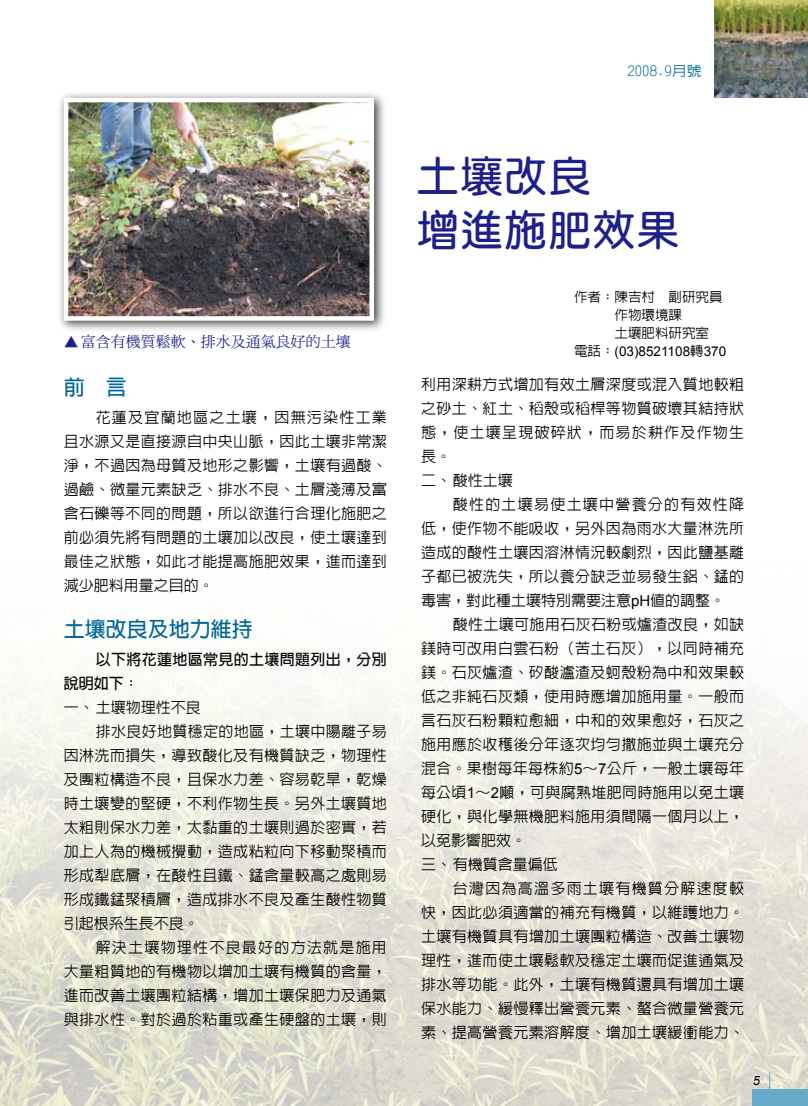
<style>
.page{position:relative;width:808px;height:1106px;background:#fff}
.page>*{position:absolute;margin:0;border:0;box-sizing:border-box;transform-origin:0 0}
.t1{font:700 42px/54px "Yen Round";letter-spacing:.05em;color:#1d2088}
.t2{font:700 21px "Lin Gothic";color:#006795}
.t3{font:500 15px/24px "Lin Gothic";letter-spacing:.025em;color:#000;text-align:justify}
.t4{font:700 15px/24px "Lin Gothic";letter-spacing:.025em;color:#000}
.t5{font:15px "DF Ming Std W5";color:#1d2088}
.t6{font:500 15px "Lin Gothic";color:#000}
.t7{font:500 15px "Lin Gothic";letter-spacing:.085em;color:#000}
.t8{font:500 13.5px/18px "Lin Gothic";color:#000}
.t9{font:13.5px "Arial";color:#000}
.t10{font:500 13.5px "Lin Gothic";color:#006795;scale:1.1 1}
.s1{font-family:"DF Yuan Std W3"}
.s2{font-family:"Lin Gothic";font-weight:500}
.s3{font-family:"Arial";font-weight:400}
</style>
<div class="page">
<img style="left:0;top:673px;width:808px;height:433px">
<div style="left:57px;top:91px;width:330px;height:244px;background:#000;opacity:.75"></div>
<img style="left:69px;top:103px;width:300px;height:213px">
<div style="left:64px;top:98px;width:310px;height:223px;border:4px solid #fff"></div>
<div style="left:753px;top:1089px;width:55px;height:17px;background:#67abca"></div>
<hr style="left:769px;top:1071px;width:1px;height:35px;background:#67abca">
<img style="left:714px;top:0;width:94px;height:98px">
<svg style="left:753px;top:1076px;width:7px;height:9px"></svg>
<p class="t10" style="left:627px;top:64px;width:69px">2008.9月號</p>
<p class="t5" style="left:64px;top:333px;width:289px"><span class="s1">▲</span>富含有機質鬆軟、排水及通氣良好的土壤</p>
<h2 class="t2" style="left:64px;top:376px;width:64px">前　言</h2>
<p class="t3" style="left:64px;top:405px;width:325px;text-indent:32px">花蓮及宜蘭地區之土壤，因無污染性工業且水源又是直接源自中央山脈，因此土壤非常潔淨，不過因為母質及地形之影響，土壤有過酸、過鹼、微量元素缺乏、排水不良、土層淺薄及富含石礫等不同的問題，所以欲進行合理化施肥之前必須先將有問題的土壤加以改良，使土壤達到最佳之狀態，如此才能提高施肥效果，進而達到減少肥料用量之目的。</p>
<h2 class="t2" style="left:64px;top:618px;width:190px">土壤改良及地力維持</h2>
<p class="t4" style="left:64px;top:647px;width:325px;text-indent:32px">以下將花蓮地區常見的土壤問題列出，分別說明如下：</p>
<p class="t6" style="left:64px;top:699px;width:138px">一、土壤物理性不良</p>
<p class="t3" style="left:96px;top:719px;width:293px">排水良好地質穩定的地區，土壤中陽離子易</p>
<p class="t3" style="left:64px;top:743px;width:325px">因淋洗而損失，導致酸化及有機質缺乏，物理性</p>
<p class="t3" style="left:64px;top:767px;width:325px">及團粒構造不良，且保水力差、容易乾旱，乾燥</p>
<p class="t3" style="left:64px;top:791px;width:325px">時土壤變的堅硬，不利作物生長。另外土壤質地</p>
<p class="t3" style="left:64px;top:815px;width:325px">太粗則保水力差，太黏重的土壤則過於密實，若</p>
<p class="t3" style="left:64px;top:839px;width:325px">加上人為的機械攪動，造成粘粒向下移動聚積而</p>
<p class="t3" style="left:64px;top:863px;width:325px">形成犁底層，在酸性且鐵、錳含量較高之處則易</p>
<p class="t3" style="left:64px;top:887px;width:325px">形成鐵錳聚積層，造成排水不良及產生酸性物質</p>
<p class="t6" style="left:64px;top:915px;width:136px">引起根系生長不良。</p>
<p class="t7" style="left:96px;top:939px;width:293px">解決土壤物理性不良最好的方法就是施用</p>
<p class="t3" style="left:64px;top:959px;width:325px">大量粗質地的有機物以增加土壤有機質的含量，</p>
<p class="t3" style="left:64px;top:983px;width:325px">進而改善土壤團粒結構，增加土壤保肥力及通氣</p>
<p class="t3" style="left:64px;top:1007px;width:325px">與排水性。對於過於粘重或產生硬盤的土壤，則</p>
<h1 class="t1" style="left:417px;top:149px;width:264px">土壤改良　增進施肥效果</h1>
<p class="t8" style="left:615px;top:288px;width:109px;text-indent:-40px">作者：陳吉村 副研究員作物環境課<br>土壤肥料研究室</p>
<p class="t9" style="left:574px;top:344px;width:154px"><span class="s2">電話：</span>(03)8521108<span class="s2">轉</span>370</p>
<p class="t3" style="left:421px;top:372px;width:325px;text-align:left">利用深耕方式增加有效土層深度或混入質地較粗之砂土、紅土、稻殼或稻桿等物質破壞其結持狀態，使土壤呈現破碎狀，而易於耕作及作物生長。<br>二、酸性土壤</p>
<p class="t3" style="left:421px;top:492px;width:325px;text-indent:32px">酸性的土壤易使土壤中營養分的有效性降低，使作物不能吸收，另外因為雨水大量淋洗所造成的酸性土壤因溶淋情況較劇烈，因此鹽基離子都已被洗失，所以養分缺乏並易發生鋁、錳的毒害，對此種土壤特別需要注意<span class="s3">pH</span>值的調整。</p>
<p class="t3" style="left:421px;top:612px;width:325px;text-align:left;text-indent:32px">酸性土壤可施用石灰石粉或爐渣改良，如缺鎂時可改用白雲石粉（苦土石灰），以同時補充鎂。石灰爐渣、矽酸瀘渣及蚵殼粉為中和效果較低之非純石灰類，使用時應增加施用量。一般而言石灰石粉顆粒愈細，中和的效果愈好，石灰之施用應於收穫後分年逐次均勻撒施並與土壤充分混合。果樹每年每株約<span class="s3">5</span>～<span class="s3">7</span>公斤，一般土壤每年每公頃<span class="s3">1</span>～<span class="s3">2</span>噸，可與腐熟堆肥同時施用以免土壤硬化，與化學無機肥料施用須間隔一個月以上，以免影響肥效。<br>三、有機質含量偏低</p>
<p class="t3" style="left:421px;top:876px;width:325px;text-indent:32px">台灣因為高溫多雨土壤有機質分解速度較快，因此必須適當的補充有機質，以維護地力。土壤有機質具有增加土壤團粒構造、改善土壤物理性，進而使土壤鬆軟及穩定土壤而促進通氣及排水等功能。此外，土壤有機質還具有增加土壤保水能力、緩慢釋出營養元素、螯合微量營養元素、提高營養元素溶解度、增加土壤緩衝能力、</p>
</div>
